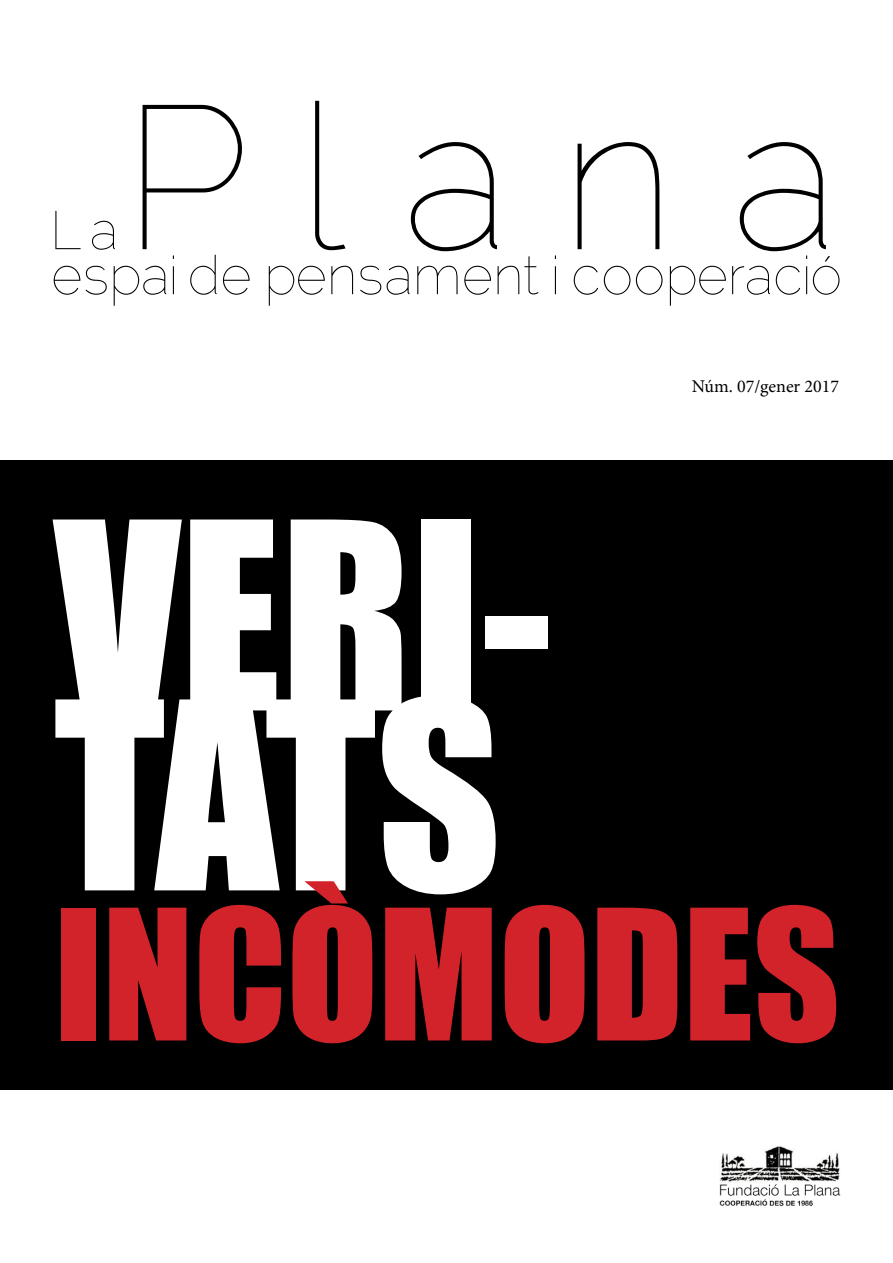
<style>
.page{position:relative;width:893px;height:1263px;background:#fff}
.page>*{position:absolute;margin:0;border:0;box-sizing:border-box;transform-origin:0 0}
.t1{font:241.5px/179.9px "Impact";color:#fff}
.t2{font:100 203.25px "Raleway";letter-spacing:.26em;color:#000}
.t3{font:168px "Impact";color:#d2232a}
.t4{font:100 54px/45px "Raleway";color:#000}
.t5{font:18px "Minion Pro";color:#000}
</style>
<div class="page">
<div style="left:0;top:460px;width:893px;height:630px;background:#000"></div>
<img style="left:719px;top:1146px;width:121px;height:60px">
<h2 class="t2" style="left:126px;top:63px;width:714px">Plana</h2>
<p class="t4" style="left:51px;top:208px;width:789px">La<br>espai de pensament i cooperació</p>
<p class="t5" style="left:692px;top:374px;width:149px">Núm. 07/gener 2017</p>
<h1 class="t1" style="left:54px;top:519px;width:499px">VERI-<br>TATS</h1>
<h3 class="t3" style="left:54px;top:844px;width:788px">INCÒMODES</h3>
</div>
